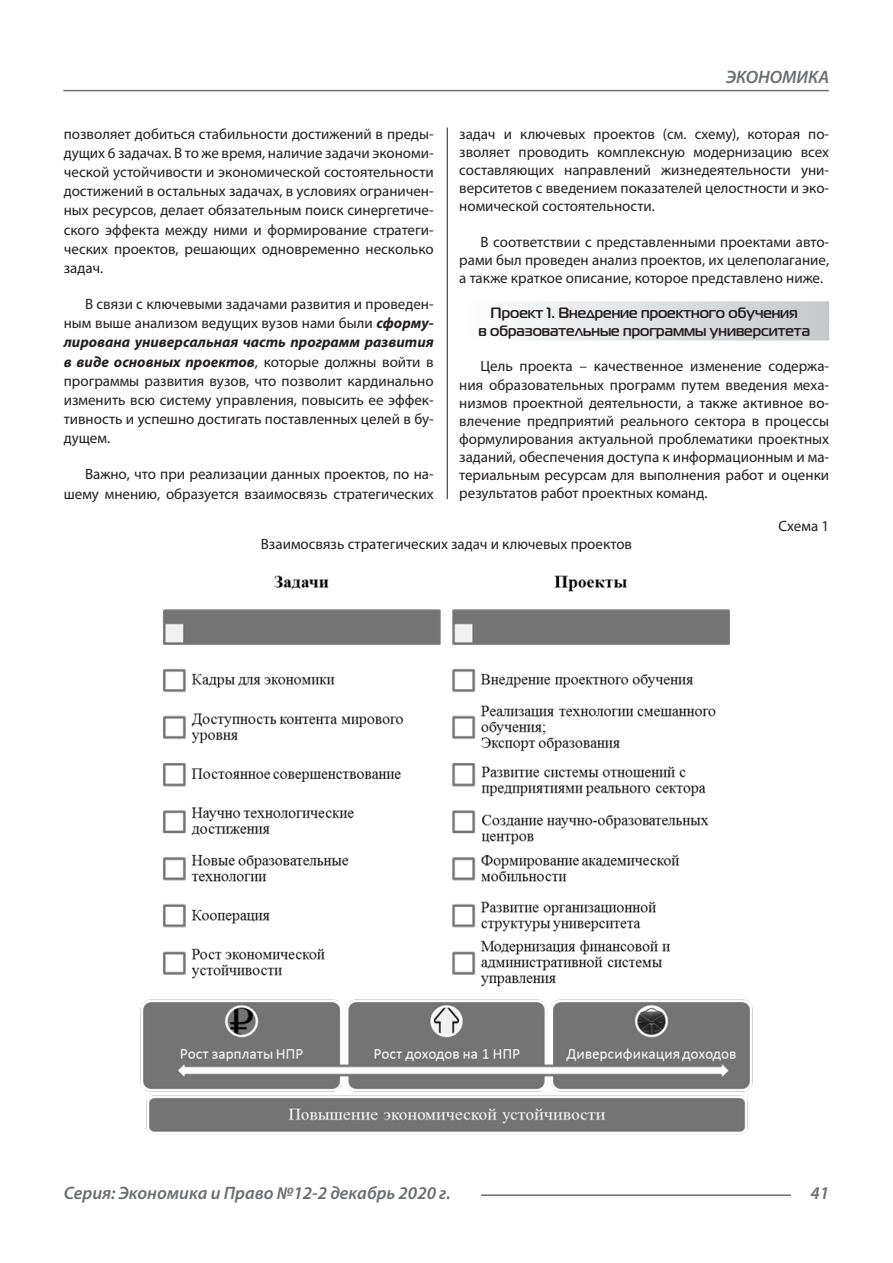
<style>
.page{position:relative;width:893px;height:1263px;background:#fff}
.page>*{position:absolute;margin:0;border:0;box-sizing:border-box;transform-origin:0 0}
.t1{font:italic 600 18px "Myriad Pro";color:#6c6d70}
.Статья_текст{font:15px/19.2px "Myriad Pro";color:#231f20;text-align:justify}
.Статья_подзаголовок{font:700 15px "Magistral C";color:#231f20}
.s1{font-weight:700;font-style:italic}
</style>
<div class="page">
<hr style="left:447px;top:128px;width:1px;height:1007px;background:#231f20">
<hr style="left:63px;top:90px;width:766px;height:1px;background:#6c6d70">
<hr style="left:481px;top:1194px;width:310px;height:2px;background:#6c6d70">
<div style="left:442px;top:499px;width:9px;height:648px;background:#fff"></div>
<div style="left:459px;top:301px;width:370px;height:21px;background:linear-gradient(to right,#fefeff,#c6c8ca)"></div>
<div style="left:459px;top:319px;width:370px;height:21px;background:linear-gradient(to right,#fefeff,#c6c8ca)"></div>
<img style="left:163px;top:575px;width:567px;height:412px">
<img style="left:142px;top:1000px;width:611px;height:91px">
<img style="left:147px;top:1095px;width:600px;height:40px">
<p class="t1" style="left:726px;top:66px;width:105px">ЭКОНОМИКА</p>
<p class="Статья_текст" style="left:64px;top:124px;width:371px">позволяет добиться стабильности достижений в преды&shy;дущих 6 задачах. В то же время, наличие задачи экономи&shy;ческой устойчивости и экономической состоятельности достижений в остальных задачах, в условиях ограничен&shy;ных ресурсов, делает обязательным поиск синергетиче&shy;ского эффекта между ними и формирование стратеги&shy;ческих проектов, решающих одновременно несколько задач.</p>
<p class="Статья_текст" style="left:64px;top:294px;width:371px;text-indent:21px">В связи с ключевыми задачами развития и проведен&shy;ным выше анализом ведущих вузов нами были <span class="s1">сформу&shy;лирована универсальная часть программ развития в виде основных проектов</span>, которые должны войти в программы развития вузов, что позволит кардинально изменить всю систему управления, повысить ее эффек&shy;тивность и успешно достигать поставленных целей в бу&shy;дущем.</p>
<p class="Статья_текст" style="left:64px;top:464px;width:371px;text-align:right">Важно, что при реализации данных проектов, по на&shy;шему мнению, образуется взаимосвязь стратегических</p>
<p class="Статья_текст" style="left:459px;top:124px;width:371px;line-height:18.1px">задач и ключевых проектов (см. схему), которая по&shy;зволяет проводить комплексную модернизацию всех составляющих направлений жизнедеятельности уни&shy;верситетов с введением показателей целостности и эко&shy;номической состоятельности.</p>
<p class="Статья_текст" style="left:459px;top:232px;width:371px;line-height:18.1px;text-indent:21px">В соответствии с представленными проектами авто&shy;рами был проведен анализ проектов, их целеполагание, а также краткое описание, которое представлено ниже.</p>
<p class="Статья_подзаголовок" style="left:491px;top:304px;width:309px">Проект 1. Внедрение проектного обучения</p>
<p class="Статья_подзаголовок" style="left:478px;top:322px;width:333px">в образовательные программы университета</p>
<p class="Статья_текст" style="left:459px;top:357px;width:371px;line-height:18.1px;text-indent:21px">Цель проекта – качественное изменение содержа&shy;ния образовательных программ путем введения меха&shy;низмов проектной деятельности, а также активное во&shy;влечение предприятий реального сектора в процессы формулирования актуальной проблематики проектных заданий, обеспечения доступа к информационным и ма&shy;териальным ресурсам для выполнения работ и оценки результатов работ проектных команд.</p>
<p class="Статья_текст" style="left:778px;top:516px;width:52px">Схема 1</p>
<p class="Статья_текст" style="left:261px;top:534px;width:373px">Взаимосвязь стратегических задач и ключевых проектов</p>
<p class="t1" style="left:64px;top:1182px;width:388px">Серия: Экономика и Право №12-2 декабрь 2020 г.</p>
<p class="t1" style="left:810px;top:1182px;width:20px">41</p>
</div>
